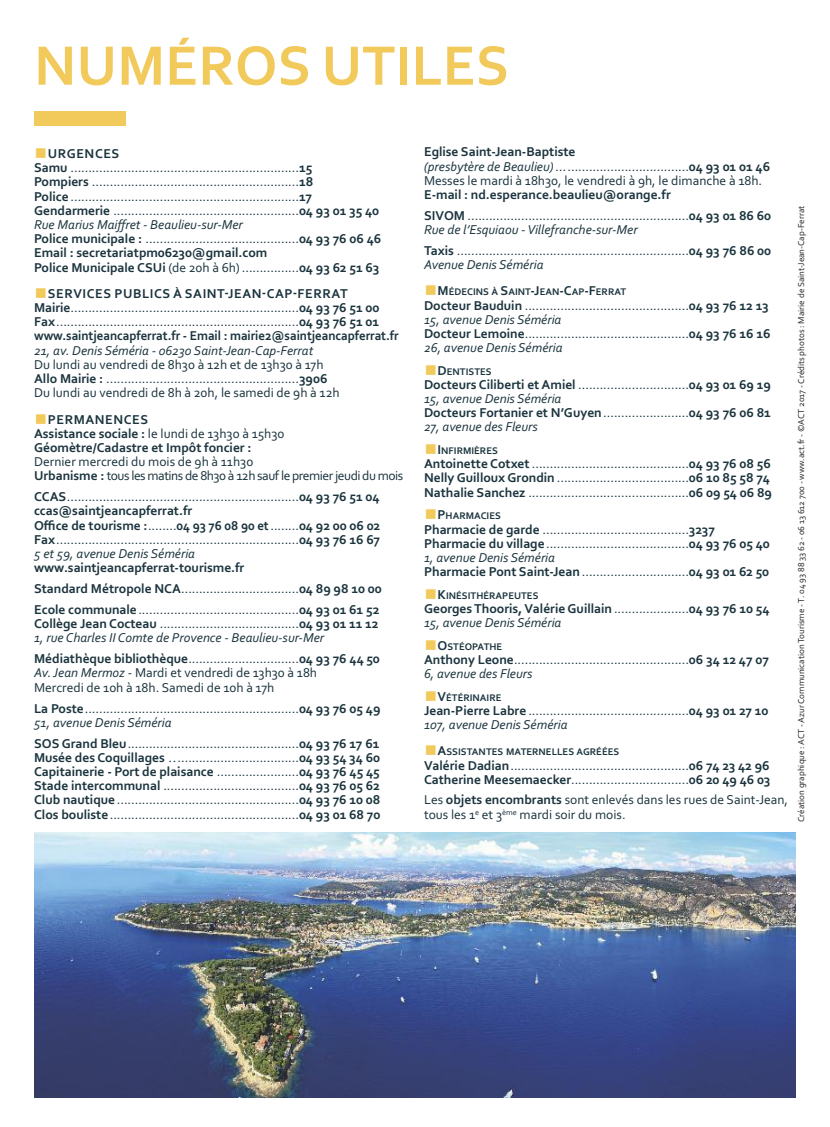
<style>
.page{position:relative;width:830px;height:1127px;background:#fff}
.page>*{position:absolute;margin:0;border:0;box-sizing:border-box;transform-origin:0 0}
.t1{font:700 58.2px "Corbel";color:#f1ca5b}
.t2{font:13.5px/14.2px "Corbel";color:#1b343e}
.t3{font:700 13.5px/14.1px "Corbel";color:#1b343e}
.t4{font:italic 13.5px/14.2px "Corbel";color:#1b343e}
.t5{font:13.5px/14.2px "Corbel";letter-spacing:-.035em;color:#1b343e}
.t6{font:700 10.2px "Corbel";color:#1b343e}
.t7{font:9px "Corbel";color:#272526}
.s1{font-family:"Ping Fang SC";font-weight:200;color:#f1ca5b}
.s2{font-weight:700}
.s3{font-style:italic}
.s4{font-weight:400}
.s5{font-weight:700;font-style:normal}
.s6{font-style:normal}
.s7{font-family:"Futura Std"}
.s8{font-family:"Ping Fang SC";font-weight:200;font-size:13.5px;color:#f1ca5b}
.s9{font-size:13.5px}
.s10{font-weight:400;font-style:italic}
</style>
<div class="page">
<div style="left:34px;top:111px;width:92px;height:15px;background:#f1ca5b"></div>
<img style="left:34px;top:832px;width:761px;height:265px">
<h1 class="t1" style="left:34px;top:31px;width:476px">NUMÉROS UTILES</h1>
<p class="t2" style="left:34px;top:146px;width:348px"><span class="s1">■</span><span class="s2">URgENCES<br>Samu</span> ................................................................<span class="s2">15<br>Pompiers</span> ..........................................................<span class="s2">18<br>Police</span> ................................................................<span class="s2">17 gendarmerie</span> ....................................................<span class="s2">04 93 01 35 40<br></span><span class="s3">Rue Marius Maiffret - Beaulieu-sur-Mer<br></span><span class="s2">Police municipale :</span> ...........................................<span class="s2">04 93 76 06 46<br>Email : secretariatpm06230@gmail.com<br>Police Municipale CSUi</span> (de 20h à 6h) ................<span class="s2">04 93 62 51 63</span></p>
<p class="t2" style="left:34px;top:286px;width:366px"><span class="s1">■</span><span class="s2">SERVICES PUbLICS à SAINT-JEAN-CAP-FERRAT Mairie</span>................................................................<span class="s2">04 93 76 51 00<br>Fax</span>....................................................................<span class="s2">04 93 76 51 01 www.saintjeancapferrat.fr - Email : mairie2@saintjeancapferrat.fr</span></p>
<p class="t4" style="left:34px;top:343px;width:280px">21, av. Denis Séméria - 06230 Saint-Jean-Cap-Ferrat</p>
<p class="t2" style="left:34px;top:357px;width:307px">Du lundi au vendredi de 8h30 à 12h et de 13h30 à 17h<br><span class="s2">Allo Mairie :</span> ......................................................<span class="s2">3906<br></span>Du lundi au vendredi de 8h à 20h, le samedi de 9h à 12h</p>
<p class="t3" style="left:34px;top:412px;width:252px"><span class="s1">■</span>PERMANENCES<br>Assistance sociale : <span class="s4">le lundi de 13h30 à 15h30 </span>géomètre/Cadastre et Impôt foncier :</p>
<p class="t5" style="left:34px;top:454px;width:370px">Dernier mercredi du mois de 9h à 11h30<br><span class="s2">Urbanisme :</span> tous les matins de 8h30 à 12h sauf le premierjeudi du mois</p>
<p class="t2" style="left:34px;top:489px;width:347px"><span class="s2">CCAS</span>.................................................................<span class="s2">04 93 76 51 04 ccas@saintjeancapferrat.fr<br>Office de tourisme :</span>........<span class="s2">04 93 76 08 90 et</span>........<span class="s2">04 92 00 06 02<br>Fax</span>....................................................................<span class="s2">04 93 76 16 67<br></span><span class="s3">5 et 59, avenue Denis Séméria</span></p>
<p class="t3" style="left:34px;top:557px;width:349px;line-height:20.9px">www.saintjeancapferrat-tourisme.fr<br>Standard Métropole NCA<span class="s4">.................................</span>04 89 98 10 00<br>Ecole communale<span class="s4">.............................................</span>04 93 01 61 52</p>
<p class="t4" style="left:34px;top:616px;width:346px"><span class="s5">Collège Jean Cocteau</span> <span class="s6">.......................................</span><span class="s5">04 93 01 11 12<br></span>1, rue Charles II Comte de Provence - Beaulieu-sur-Mer</p>
<p class="t2" style="left:34px;top:651px;width:347px"><span class="s2">Médiathèque bibliothèque</span>...............................<span class="s2">04 93 76 44 50<br></span><span class="s3">Av.Jean Mermoz</span> - Mardi et vendredi de 13h30 à 18h<br>Mercredi de 10h à 18h. Samedi de 10h à 17h</p>
<p class="t2" style="left:34px;top:701px;width:348px"><span class="s2">La Poste</span>............................................................<span class="s2">04 93 76 05 49<br></span><span class="s3">51, avenue Denis Séméria</span></p>
<p class="t2" style="left:34px;top:736px;width:348px;text-align:justify"><span class="s2">SOS grand bleu</span>................................................<span class="s2">04 93 76 17 61<br>Musée des Coquillages</span> <span class="s7">..</span>..................................<span class="s2">04 93 54 34 60<br>Capitainerie - Port de plaisance</span> .......................<span class="s2">04 93 76 45 45<br>Stade intercommunal</span> ......................................<span class="s2">04 93 76 05 62<br>Club nautique</span> ...................................................<span class="s2">04 93 76 10 08<br>Clos bouliste</span>.....................................................<span class="s2">04 93 01 68 70</span></p>
<p class="t2" style="left:424px;top:145px;width:347px"><span class="s2">Eglise Saint-Jean-baptiste<br></span><span class="s3">(presbytère de Beaulieu) ...</span>..................................<span class="s2">04 93 01 01 46<br></span>Messes le mardi à 18h30, le vendredi à 9h, le dimanche à 18h.</p>
<p class="t2" style="left:424px;top:184px;width:348px;line-height:20.7px"><span class="s2">E-mail : nd.esperance.beaulieu@orange.fr<br>SIVOM</span> ..............................................................<span class="s2">04 93 01 86 60</span></p>
<p class="t2" style="left:424px;top:219px;width:348px;line-height:20.7px"><span class="s3">Rue de l’Esquiaou -Villefranche-sur-Mer<br></span><span class="s2">Taxis</span> .................................................................<span class="s2">04 93 76 86 00</span></p>
<p class="t4" style="left:424px;top:257px;width:121px">Avenue Denis Séméria</p>
<p class="t6" style="left:424px;top:286px;width:204px"><span class="s8">■</span><span class="s9">M</span>ÉDECINS à <span class="s9">S</span>AINT<span class="s9">-J</span>EAN<span class="s9">-C</span>AP<span class="s9">-F</span>ERRAT</p>
<p class="t2" style="left:424px;top:298px;width:348px"><span class="s2">Docteur bauduin</span> ..............................................<span class="s2">04 93 76 12 13<br></span><span class="s3">15, avenue Denis Séméria<br></span><span class="s2">Docteur Lemoine</span>..............................................<span class="s2">04 93 76 16 16<br></span><span class="s3">26, avenue Denis Séméria</span></p>
<p class="t6" style="left:424px;top:365px;width:69px"><span class="s8">■</span><span class="s9">D</span>ENTISTES</p>
<p class="t3" style="left:424px;top:377px;width:348px">Docteurs Ciliberti et Amiel <span class="s4">...............................</span>04 93 01 69 19<br><span class="s10">15, avenue Denis Séméria<br></span>Docteurs Fortanier et N’guyen<span class="s4">........................</span>04 93 76 06 81<br><span class="s10">27, avenue des Fleurs</span></p>
<p class="t6" style="left:424px;top:445px;width:75px"><span class="s8">■</span><span class="s9">I</span>NFIRMIèRES</p>
<p class="t2" style="left:424px;top:456px;width:349px"><span class="s2">Antoinette Cotxet</span> ............................................<span class="s2">04 93 76 08 56<br>Nelly guilloux grondin</span> .....................................<span class="s2">06 10 85 58 74<br>Nathalie Sanchez</span> .............................................<span class="s2">06 09 54 06 89</span></p>
<p class="t6" style="left:424px;top:510px;width:78px"><span class="s8">■</span><span class="s9">P</span>HARMACIES</p>
<p class="t2" style="left:424px;top:522px;width:347px"><span class="s2">Pharmacie de garde</span> .........................................<span class="s2">3237<br>Pharmacie du village</span>........................................<span class="s2">04 93 76 05 40<br></span><span class="s3">1, avenue Denis Séméria<br></span><span class="s2">Pharmacie Pont Saint-Jean</span> ..............................<span class="s2">04 93 01 62 50</span></p>
<p class="t6" style="left:424px;top:589px;width:116px"><span class="s8">■</span><span class="s9">K</span>INÉSITHÉRAPEUTES</p>
<p class="t3" style="left:424px;top:601px;width:347px">georgesThooris,Valérie guillain <span class="s4">.....................</span>04 93 76 10 54<br><span class="s10">15, avenue Denis Séméria</span></p>
<p class="t6" style="left:424px;top:640px;width:80px"><span class="s8">■</span><span class="s9">O</span>STÉOPATHE</p>
<p class="t2" style="left:424px;top:652px;width:346px"><span class="s2">Anthony Leone</span>.................................................<span class="s2">06 34 12 47 07<br></span><span class="s3">6, avenue des Fleurs</span></p>
<p class="t6" style="left:424px;top:691px;width:79px"><span class="s8">■</span><span class="s9">V</span>ÉTÉRINAIRE</p>
<p class="t2" style="left:424px;top:703px;width:346px"><span class="s2">Jean-Pierre Labre</span> .............................................<span class="s2">04 93 01 27 10<br></span><span class="s3">107, avenue Denis Séméria</span></p>
<p class="t6" style="left:424px;top:746px;width:197px"><span class="s8">■</span><span class="s9">A</span>SSISTANTES MATERNELLES AgRÉÉES</p>
<p class="t2" style="left:424px;top:758px;width:348px"><span class="s2">Valérie Dadian</span>..................................................<span class="s2">06 74 23 42 96<br>Catherine Meesemaecker</span>.................................<span class="s2">06 20 49 46 03</span></p>
<p class="t2" style="left:424px;top:793px;width:365px">Les <span class="s2">objets encombrants</span> sont enlevés dans les rues de Saint-Jean, tous les 1<sup>e</sup> et 3<sup>ème</sup> mardi soir du mois.</p>
<p class="t7" style="left:795px;top:822px;width:618px;rotate:-90deg">Création graphique : ACT - Azur CommunicationTourisme -T. 04 93 88 33 62 - 06 13 612 700 - www.act.fr - ©ACT 2017 - Crédits photos : Mairie de Saint-Jean-Cap-Ferrat</p>
</div>
